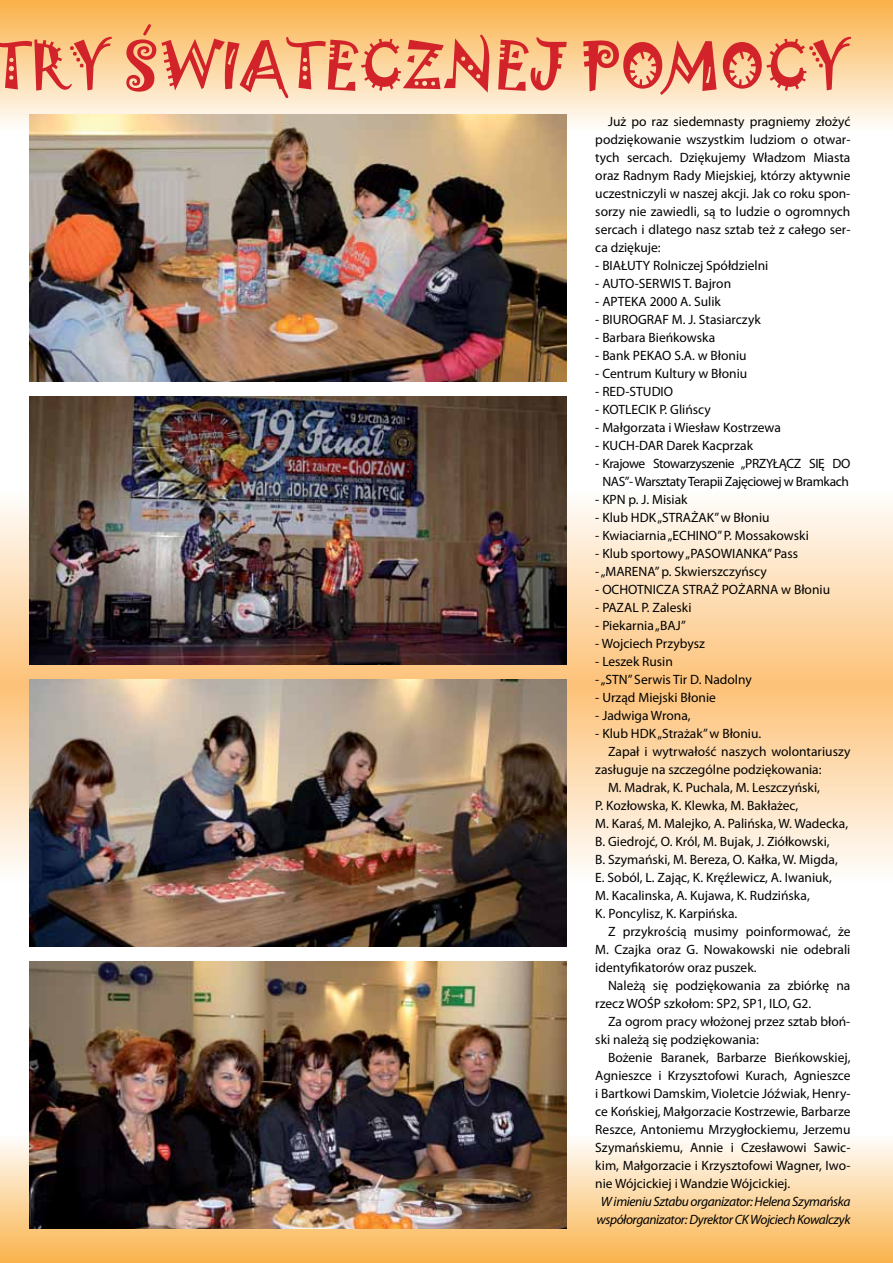
<style>
.page{position:relative;width:893px;height:1263px;background:#fff}
.page>*{position:absolute;margin:0;border:0;box-sizing:border-box;transform-origin:0 0}
.t1{font:58.8px "Jokerman";color:#d2232a}
.t2{font:13.5px/18px "Myriad Pro";color:#000;text-align:justify}
.t3{font:italic 13.5px/18.3px "Myriad Pro";letter-spacing:-.03em;color:#000;text-align:center}
.t4{font:13.5px/18px "Myriad Pro";letter-spacing:-.03em;color:#000;text-align:center}
</style>
<div class="page">
<div style="left:0;top:1133px;width:893px;height:130px;background:linear-gradient(to bottom,#fdfefe,#fab34d)"></div>
<div style="left:0;top:0;width:893px;height:132px;background:linear-gradient(to bottom,#fab248,#fdfcfa)"></div>
<svg style="left:0;top:491px;width:893px;height:393px;background:#fbddb6"></svg>
<img style="left:30px;top:115px;width:536px;height:267px">
<img style="left:30px;top:397px;width:536px;height:267px">
<img style="left:30px;top:679px;width:536px;height:267px">
<img style="left:30px;top:962px;width:536px;height:267px">
<svg style="left:141px;top:22px;width:13px;height:16px"></svg>
<svg style="left:278px;top:84px;width:13px;height:17px"></svg>
<h1 class="t1" style="left:-8px;top:24px;width:858px">TRY SWIATECZNEJ POMOCY</h1>
<p class="t2" style="left:595px;top:112px;width:257px;text-indent:13px">Już po raz siedemnasty pragniemy złożyć podziękowanie wszystkim ludziom o otwar&shy;tych sercach. Dziękujemy Władzom Miasta oraz Radnym Rady Miejskiej, którzy aktywnie uczestniczyli w naszej akcji. Jak co roku spon&shy;sorzy nie zawiedli, są to ludzie o ogromnych sercach i dlatego nasz sztab też z całego ser&shy;ca dziękuje:</p>
<p class="t2" style="left:595px;top:256px;width:175px">- BIAŁUTY Rolniczej Spółdzielni</p>
<p class="t2" style="left:595px;top:274px;width:137px">- AUTO-SERWIS T. Bajron</p>
<p class="t2" style="left:595px;top:292px;width:127px">- APTEKA 2000 A. Sulik</p>
<p class="t2" style="left:595px;top:310px;width:167px">- BIUROGRAF M. J. Stasiarczyk</p>
<p class="t2" style="left:595px;top:328px;width:121px">- Barbara Bieńkowska</p>
<p class="t2" style="left:595px;top:346px;width:153px">- Bank PEKAO S.A. w Błoniu</p>
<p class="t2" style="left:595px;top:364px;width:153px">- Centrum Kultury w Błoniu</p>
<p class="t2" style="left:595px;top:382px;width:79px">- RED-STUDIO</p>
<p class="t2" style="left:595px;top:400px;width:117px">- KOTLECIK P. Glińscy</p>
<p class="t2" style="left:595px;top:418px;width:187px">- Małgorzata i Wiesław Kostrzewa</p>
<p class="t2" style="left:595px;top:436px;width:159px">- KUCH-DAR Darek Kacprzak</p>
<p class="t4" style="left:595px;top:454px;width:257px">- Krajowe Stowarzyszenie „PRZYŁĄCZ SIĘ DO<br>NAS”- Warsztaty Terapii Zajęciowej w Bramkach</p>
<p class="t2" style="left:595px;top:490px;width:94px">- KPN p. J. Misiak</p>
<p class="t2" style="left:595px;top:508px;width:176px">- Klub HDK „STRAŻAK” w Błoniu</p>
<p class="t2" style="left:595px;top:526px;width:215px">- Kwiaciarnia „ECHINO” P. Mossakowski</p>
<p class="t2" style="left:595px;top:544px;width:204px">- Klub sportowy „PASOWIANKA” Pass</p>
<p class="t2" style="left:595px;top:562px;width:173px">- „MARENA” p. Skwierszczyńscy</p>
<p class="t2" style="left:595px;top:580px;width:236px">- OCHOTNICZA STRAŻ POŻARNA w Błoniu</p>
<p class="t2" style="left:595px;top:598px;width:98px">- PAZAL P. Zaleski</p>
<p class="t2" style="left:595px;top:616px;width:92px">- Piekarnia „BAJ”</p>
<p class="t2" style="left:595px;top:634px;width:111px">- Wojciech Przybysz</p>
<p class="t2" style="left:595px;top:652px;width:79px">- Leszek Rusin</p>
<p class="t2" style="left:595px;top:670px;width:158px">- „STN” Serwis Tir D. Nadolny</p>
<p class="t2" style="left:595px;top:688px;width:122px">- Urząd Miejski Błonie</p>
<p class="t2" style="left:595px;top:706px;width:97px">- Jadwiga Wrona,</p>
<p class="t2" style="left:595px;top:724px;width:167px">- Klub HDK „Strażak” w Błoniu.</p>
<p class="t2" style="left:608px;top:742px;width:244px">Zapał i wytrwałość naszych wolontariuszy</p>
<p class="t2" style="left:595px;top:760px;width:228px">zasługuje na szczególne podziękowania:</p>
<p class="t2" style="left:608px;top:778px;width:213px">M. Madrak, K. Puchala, M. Leszczyński,</p>
<p class="t2" style="left:595px;top:796px;width:204px">P. Kozłowska, K. Klewka, M. Bakłażec,</p>
<p class="t2" style="left:595px;top:814px;width:254px">M. Karaś, M. Malejko, A. Palińska, W. Wadecka,</p>
<p class="t2" style="left:595px;top:832px;width:236px">B. Giedrojć, O. Król, M. Bujak, J. Ziółkowski,</p>
<p class="t2" style="left:595px;top:850px;width:244px">B. Szymański, M. Bereza, O. Kałka, W. Migda,</p>
<p class="t2" style="left:595px;top:868px;width:238px">E. Soból, L. Zając, K. Kręźlewicz, A. Iwaniuk,</p>
<p class="t2" style="left:595px;top:886px;width:216px">M. Kacalinska, A. Kujawa, K. Rudzińska,</p>
<p class="t2" style="left:595px;top:904px;width:143px">K. Poncylisz, K. Karpińska.</p>
<p class="t2" style="left:608px;top:922px;width:244px">Z przykrością musimy poinformować, że</p>
<p class="t2" style="left:595px;top:940px;width:257px">M. Czajka oraz G. Nowakowski nie odebrali</p>
<p class="t2" style="left:595px;top:958px;width:163px">identyfikatorów oraz puszek.</p>
<p class="t2" style="left:608px;top:976px;width:244px">Należą się podziękowania za zbiórkę na</p>
<p class="t2" style="left:595px;top:994px;width:217px">rzecz WOŚP szkołom: SP2, SP1, ILO, G2.</p>
<p class="t2" style="left:608px;top:1012px;width:244px">Za ogrom pracy włożonej przez sztab błoń-</p>
<p class="t2" style="left:595px;top:1030px;width:165px">ski należą się podziękowania:</p>
<p class="t2" style="left:608px;top:1048px;width:244px">Bożenie Baranek, Barbarze Bieńkowskiej,</p>
<p class="t2" style="left:595px;top:1066px;width:257px">Agnieszce i Krzysztofowi Kurach, Agnieszce</p>
<p class="t2" style="left:595px;top:1084px;width:257px">i Bartkowi Damskim, Violetcie Jóźwiak, Henry-</p>
<p class="t2" style="left:595px;top:1102px;width:257px">ce Końskiej, Małgorzacie Kostrzewie, Barbarze</p>
<p class="t2" style="left:595px;top:1120px;width:257px">Reszce, Antoniemu Mrzygłockiemu, Jerzemu</p>
<p class="t2" style="left:595px;top:1138px;width:257px">Szymańskiemu, Annie i Czesławowi Sawic-</p>
<p class="t2" style="left:595px;top:1156px;width:257px">kim, Małgorzacie i Krzysztofowi Wagner, Iwo-</p>
<p class="t2" style="left:595px;top:1174px;width:196px">nie Wójcickiej i Wandzie Wójcickiej.</p>
<p class="t3" style="left:596px;top:1192px;width:256px">W imieniu Sztabu organizator: Helena Szymańska współorganizator: Dyrektor CK Wojciech Kowalczyk</p>
</div>
